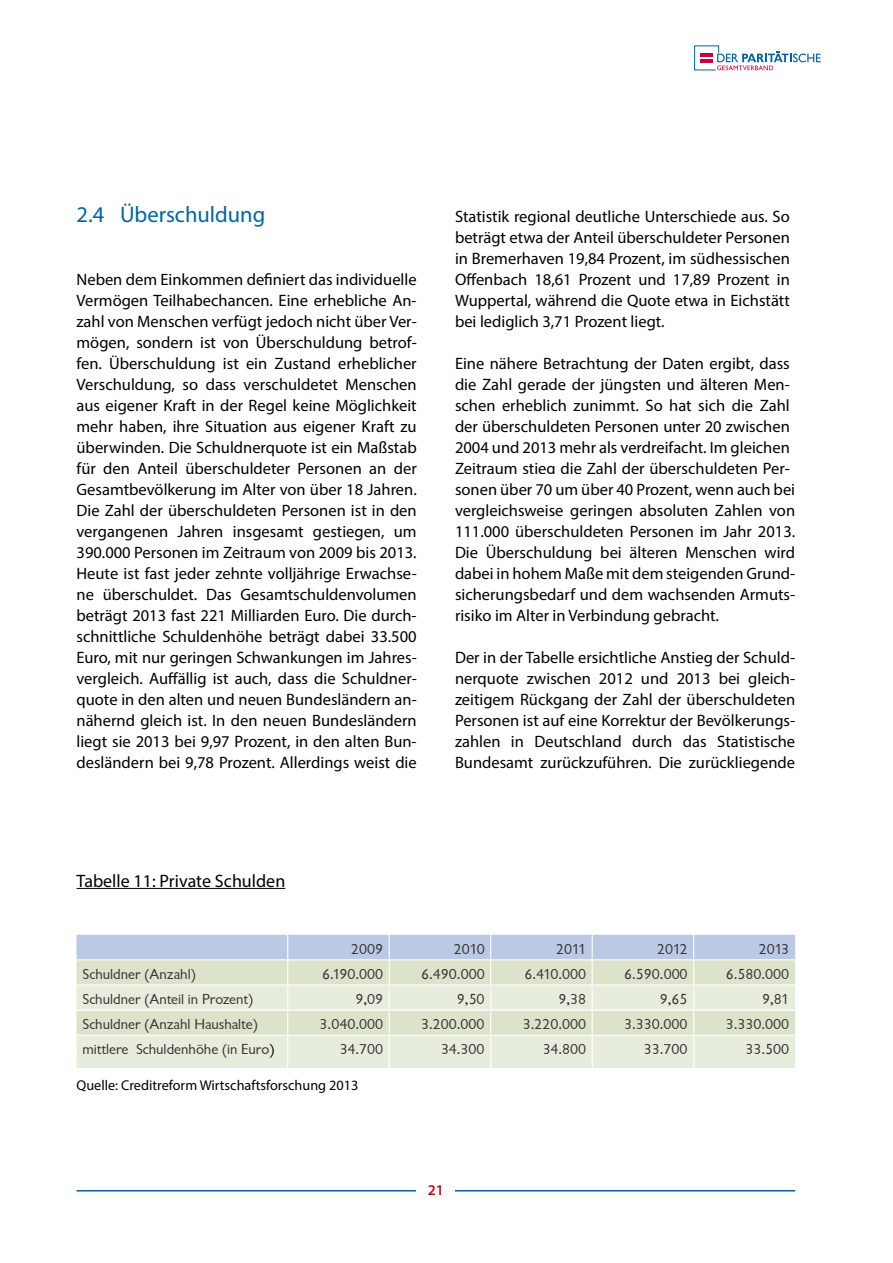
<style>
.page{position:relative;width:893px;height:1263px;background:#fff}
.page>*{position:absolute;margin:0;border:0;box-sizing:border-box;transform-origin:0 0}
.t1{font:22.5px "Myriad Pro";color:#0065a6}
.t2{font:18px "Myriad Pro";color:#000}
.t3{font:16.5px/21px "Myriad Pro";color:#000;text-align:justify}
.t4{font:15px "Chantilly";color:#323234}
.t5{font:600 15px "Myriad Pro";color:#cc051c}
.t6{font:14.25px "Myriad Pro";color:#000}
.s1{color:#000}
</style>
<div class="page">
<hr style="left:77px;top:1190px;width:718px;height:1px;background:#005ea8">
<div style="left:417px;top:1184px;width:38px;height:30px;background:#fff"></div>
<svg style="left:694px;top:45px;width:127px;height:26px"></svg>
<div style="left:77px;top:1036px;width:718px;height:32px;background:#e7eddc"></div>
<svg style="left:77px;top:935px;width:718px;height:100px;background:#d7e0d6"></svg>
<hr style="left:287px;top:1036px;width:1px;height:32px;background:#fff">
<hr style="left:389px;top:1036px;width:1px;height:32px;background:#fff">
<hr style="left:490px;top:1036px;width:1px;height:32px;background:#fff">
<hr style="left:592px;top:1036px;width:1px;height:32px;background:#fff">
<hr style="left:693px;top:1036px;width:1px;height:32px;background:#fff">
<hr style="left:77px;top:888px;width:208px;height:1px;background:#000">
<h1 class="t1" style="left:77px;top:201px;width:190px">2.4 Überschuldung</h1>
<p class="t3" style="left:77px;top:269px;width:342px">Neben dem Einkommen definiert das individuelle Vermögen Teilhabechancen. Eine erhebliche An&shy;zahl von Menschen verfügt jedoch nicht über Ver&shy;mögen, sondern ist von Überschuldung betrof&shy;fen. Überschuldung ist ein Zustand erheblicher Verschuldung, so dass verschuldetet Menschen aus eigener Kraft in der Regel keine Möglichkeit mehr haben, ihre Situation aus eigener Kraft zu überwinden. Die Schuldnerquote ist ein Maßstab für den Anteil überschuldeter Personen an der</p>
<p class="t3" style="left:455px;top:206px;width:336px">Statistik regional deutliche Unterschiede aus. So beträgt etwa der Anteil überschuldeter Personen in Bremerhaven 19,84 Prozent, im südhessischen Offenbach 18,61 Prozent und 17,89 Prozent in Wuppertal, während die Quote etwa in Eichstätt bei lediglich 3,71 Prozent liegt.</p>
<p class="t3" style="left:455px;top:353px;width:336px">Eine nähere Betrachtung der Daten ergibt, dass die Zahl gerade der jüngsten und älteren Men&shy;schen erheblich zunimmt. So hat sich die Zahl der überschuldeten Personen unter 20 zwischen 2004 und 2013 mehr als verdreifacht. Im gleichen Zeitraum stieg die Zahl der überschuldeten Per-</p>
<p class="t3" style="left:77px;top:479px;width:342px">Gesamtbevölkerung im Alter von über 18 Jahren.<br>Die Zahl der überschuldeten Personen ist in den vergangenen Jahren insgesamt gestiegen, um 390.000 Personen im Zeitraum von 2009 bis 2013.<br>Heute ist fast jeder zehnte volljährige Erwachse&shy;ne überschuldet. Das Gesamtschuldenvolumen beträgt 2013 fast 221 Milliarden Euro. Die durch&shy;schnittliche Schuldenhöhe beträgt dabei 33.500<br>Euro, mit nur geringen Schwankungen im Jahres&shy;vergleich. Auffällig ist auch, dass die Schuldner&shy;quote in den alten und neuen Bundesländern an&shy;nähernd gleich ist. In den neuen Bundesländern liegt sie 2013 bei 9,97 Prozent, in den alten Bun&shy;desländern bei 9,78 Prozent. Allerdings weist die</p>
<p class="t3" style="left:455px;top:479px;width:342px">sonen über 70 um über 40 Prozent, wenn auch bei vergleichsweise geringen absoluten Zahlen von 111.000 überschuldeten Personen im Jahr 2013.<br>Die Überschuldung bei älteren Menschen wird dabei in hohem Maße mit dem steigenden Grund&shy;sicherungsbedarf und dem wachsenden Armuts&shy;risiko im Alter in Verbindung gebracht.</p>
<p class="t3" style="left:455px;top:647px;width:342px">Der in der Tabelle ersichtliche Anstieg der Schuld&shy;nerquote zwischen 2012 und 2013 bei gleich&shy;zeitigem Rückgang der Zahl der überschuldeten Personen ist auf eine Korrektur der Bevölkerungs&shy;zahlen in Deutschland durch das Statistische Bundesamt zurückzuführen. Die zurückliegende</p>
<p class="t2" style="left:77px;top:869px;width:210px">Tabelle 11: Private Schulden</p>
<p class="t4" style="left:351px;top:941px;width:33px">2009</p>
<p class="t4" style="left:454px;top:941px;width:32px">2010</p>
<p class="t4" style="left:556px;top:941px;width:31px">2011</p>
<p class="t4" style="left:657px;top:941px;width:32px">2012</p>
<p class="t4" style="left:759px;top:941px;width:32px">2013</p>
<p class="t4" style="left:83px;top:966px;width:115px">Schuldner (Anzahl)</p>
<p class="t4" style="left:322px;top:966px;width:63px">6.190.000</p>
<p class="t4" style="left:421px;top:966px;width:65px">6.490.000</p>
<p class="t4" style="left:524px;top:966px;width:63px">6.410.000</p>
<p class="t4" style="left:624px;top:966px;width:65px">6.590.000</p>
<p class="t4" style="left:726px;top:966px;width:65px">6.580.000</p>
<p class="t4" style="left:82px;top:991px;width:172px">Schuldner (Anteil in Prozent)</p>
<p class="t4" style="left:355px;top:991px;width:29px">9,09</p>
<p class="t4" style="left:457px;top:991px;width:29px">9,50</p>
<p class="t4" style="left:558px;top:991px;width:29px">9,38</p>
<p class="t4" style="left:660px;top:991px;width:29px">9,65</p>
<p class="t4" style="left:762px;top:991px;width:29px">9,81</p>
<p class="t4" style="left:82px;top:1016px;width:177px">Schuldner (Anzahl Haushalte)</p>
<p class="t4" style="left:320px;top:1016px;width:65px">3.040.000</p>
<p class="t4" style="left:421px;top:1016px;width:65px">3.200.000</p>
<p class="t4" style="left:523px;top:1016px;width:65px">3.220.000</p>
<p class="t4" style="left:624px;top:1016px;width:65px">3.330.000</p>
<p class="t4" style="left:726px;top:1016px;width:65px">3.330.000</p>
<p class="t4" style="left:82px;top:1041px;width:194px">mittlere Schuldenhöhe (in Euro<span class="s1">)</span></p>
<p class="t4" style="left:340px;top:1041px;width:45px">34.700</p>
<p class="t4" style="left:441px;top:1041px;width:45px">34.300</p>
<p class="t4" style="left:543px;top:1041px;width:45px">34.800</p>
<p class="t4" style="left:644px;top:1041px;width:45px">33.700</p>
<p class="t4" style="left:745px;top:1041px;width:45px">33.500</p>
<p class="t6" style="left:77px;top:1077px;width:283px">Quelle: Creditreform Wirtschaftsforschung 2013</p>
<p class="t5" style="left:428px;top:1181px;width:18px">21</p>
</div>
